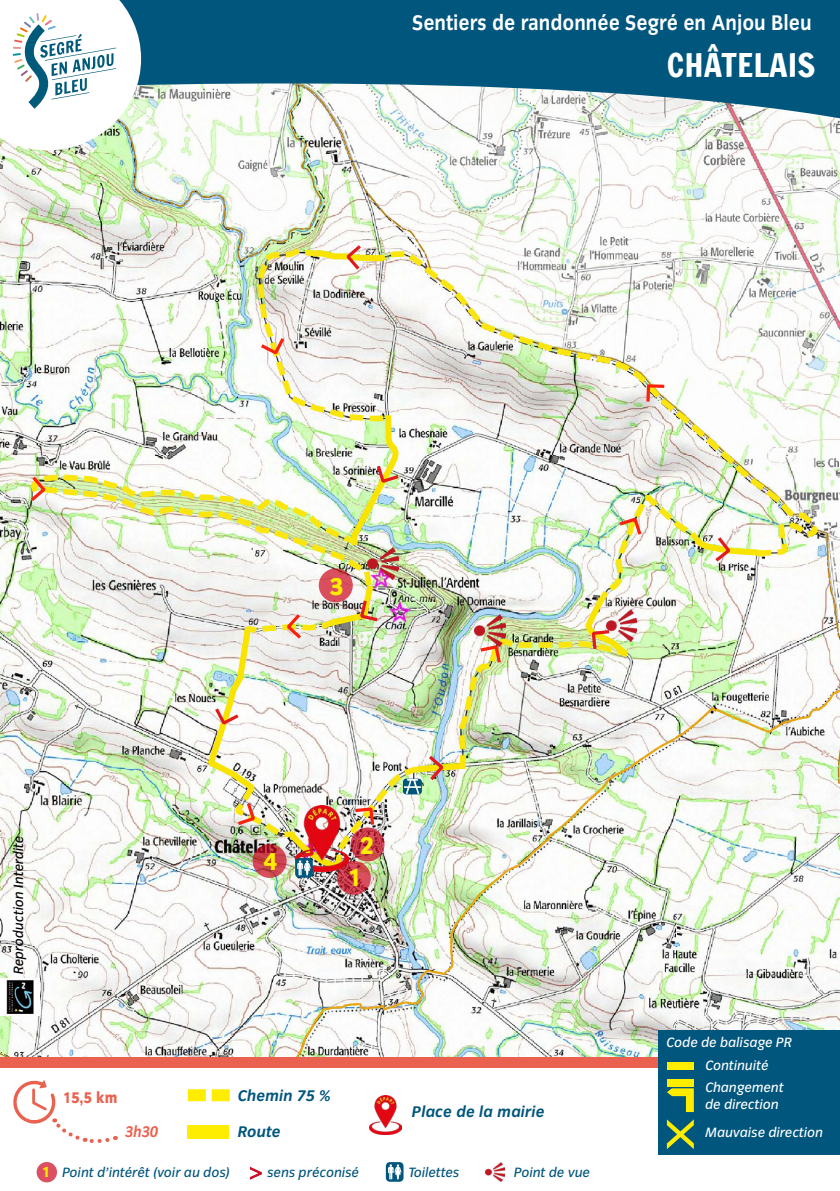
<style>
.page{position:relative;width:840px;height:1191px;background:#fff}
.page>*{position:absolute;margin:0;border:0;box-sizing:border-box;transform-origin:0 0}
.t1{font:32px "Francois One";color:#fff;scale:1.05 1}
.t2{font:25.2px "Congress Sans Ex Bold Std";color:#ffed00;scale:.95 1}
.t3{font:700 22px "Congress Sans Std";color:#fff;scale:.9 1}
.t4{font:italic 700 16px "Congress Sans Std";color:#00567d}
.t5{font:16px "Congress Sans Ex Bold Std";color:#ea614f;scale:.9 1}
.t6{font:italic 700 16px "Congress Sans Std";color:#ea614f;scale:.9 1}
.t7{font:italic 14px/22px "Congress Sans Std";color:#fff}
.t8{font:italic 14px "Congress Sans Std";color:#00567d}
.t9{font:italic 14px "Congress Sans Std";color:#000}
.s1{font-family:"Congress Sans Ex Bold Std";font-style:normal;font-size:15.2px;color:#ffed00}
.s2{font-family:"Congress Sans Light Std";font-style:normal;font-size:26px;color:#cd071e}
</style>
<div class="page">
<img style="left:0;top:121px;width:839px;height:936px">
<svg style="left:766px;top:248px;width:56px;height:311px"></svg>
<img style="left:27px;top:471px;width:175px;height:125px">
<svg style="left:29px;top:474px;width:19px;height:29px"></svg>
<div style="left:0;top:1057px;width:839px;height:12px;background:#ea614f"></div>
<div style="left:0;top:1068px;width:839px;height:123px;background:#fff"></div>
<div style="left:658px;top:1030px;width:181px;height:124px;background:#00567d"></div>
<svg style="left:141px;top:0;width:698px;height:121px;fill:#00567d"></svg>
<img style="left:0;top:978px;width:40px;height:37px">
<div style="left:666px;top:1061px;width:27px;height:8px;background:#ffed00"></div>
<div style="left:666px;top:1079px;width:27px;height:8px;background:#ffed00"></div>
<svg style="left:667px;top:1088px;width:26px;height:24px"></svg>
<svg style="left:666px;top:1119px;width:27px;height:30px"></svg>
<img style="left:369px;top:1095px;width:32px;height:40px">
<div style="left:188px;top:1125px;width:41px;height:13px;background:#ffed00"></div>
<svg style="left:188px;top:1089px;width:41px;height:12px"></svg>
<svg style="left:13px;top:1080px;width:103px;height:63px"></svg>
<svg style="left:385px;top:1162px;width:18px;height:19px"></svg>
<svg style="left:388px;top:1164px;width:13px;height:15px"></svg>
<img style="left:485px;top:1162px;width:19px;height:19px">
<div style="left:37px;top:1162px;width:20px;height:20px;background:#dc5161;border-radius:50%"></div>
<svg style="left:295px;top:858px;width:17px;height:19px"></svg>
<img style="left:202px;top:243px;width:564px;height:632px">
<img style="left:367px;top:548px;width:31px;height:32px">
<img style="left:474px;top:614px;width:31px;height:32px">
<img style="left:605px;top:609px;width:31px;height:32px">
<svg style="left:336px;top:861px;width:34px;height:34px"></svg>
<svg style="left:350px;top:827px;width:34px;height:34px"></svg>
<svg style="left:318px;top:568px;width:34px;height:34px"></svg>
<svg style="left:252px;top:844px;width:34px;height:34px"></svg>
<svg style="left:403px;top:778px;width:18px;height:16px"></svg>
<img style="left:404px;top:780px;width:16px;height:13px">
<svg style="left:0;top:0;width:141px;height:150px"></svg>
<h3 class="t3" style="left:412px;top:10px;width:445px">Sentiers de randonnée Segré en Anjou Bleu</h3>
<h1 class="t1" style="left:666px;top:42px;width:143px">CHÂTELAIS</h1>
<h2 class="t2" style="left:329px;top:572px;width:16px">3</h2>
<p class="t9" style="left:11px;top:974px;width:140px;rotate:-90deg">Reproduction Interdite</p>
<h2 class="t2" style="left:263px;top:847px;width:16px">4</h2>
<h2 class="t2" style="left:360px;top:831px;width:16px">2</h2>
<h2 class="t2" style="left:348px;top:863px;width:16px">1</h2>
<p class="t5" style="left:63px;top:1088px;width:62px">15,5 km</p>
<p class="t4" style="left:238px;top:1086px;width:94px">Chemin 75 %</p>
<p class="t6" style="left:125px;top:1123px;width:38px">3h30</p>
<p class="t8" style="left:42px;top:1164px;width:318px"><span class="s1">1</span> Point d’intérêt (voir au dos) <span class="s2">&gt;</span> sens préconisé</p>
<p class="t8" style="left:408px;top:1164px;width:53px">Toilettes</p>
<p class="t8" style="left:514px;top:1164px;width:78px">Point de vue</p>
<p class="t4" style="left:411px;top:1102px;width:134px">Place de la mairie</p>
<p class="t4" style="left:238px;top:1122px;width:44px">Route</p>
<p class="t7" style="left:666px;top:1031px;width:127px">Code de balisage PR</p>
<p class="t7" style="left:705px;top:1054px;width:80px">Continuité<br>Changement</p>
<p class="t7" style="left:705px;top:1093px;width:75px">de direction</p>
<p class="t7" style="left:705px;top:1121px;width:119px">Mauvaise direction</p>
</div>
